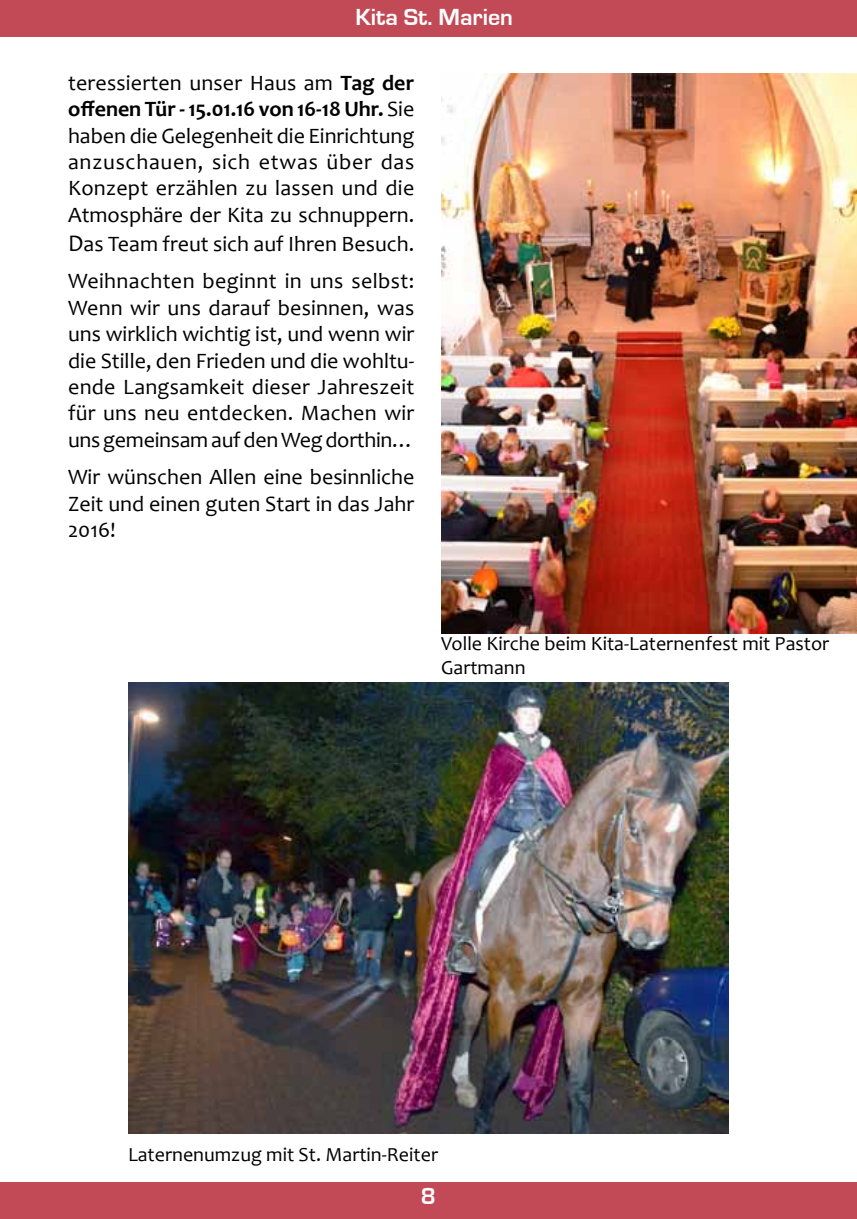
<style>
.page{position:relative;width:857px;height:1219px;background:#fff}
.page>*{position:absolute;margin:0;border:0;box-sizing:border-box;transform-origin:0 0}
.t1{font:700 24px "Eurostile";color:#fff}
.t2{font:22px/26.4px "Candara";color:#000;text-align:justify}
.t3{font:20px/24px "Candara";color:#000}
.s1{font-weight:700}
.s2{font-size:24px}
</style>
<div class="page">
<div style="left:0;top:0;width:856px;height:37px;background:#c14a56"></div>
<div style="left:0;top:1182px;width:856px;height:37px;background:#c14a56"></div>
<img style="left:441px;top:74px;width:415px;height:559px">
<img style="left:128px;top:683px;width:600px;height:450px">
<p class="t1" style="left:355px;top:4px;width:159px">Kita St. Marien</p>
<p class="t2" style="left:68px;top:69px;width:347px">teressierten unser Haus am <span class="s1">Tag der offenen Tür - 15.01.16 von 16-18 Uhr.</span> Sie haben die Gelegenheit die Einrichtung anzuschauen, sich etwas über das Konzept erzählen zu lassen und die Atmosphäre der Kita zu schnuppern.</p>
<p class="t2" style="left:68px;top:224px;width:347px;line-height:37.8px"><span class="s2">D</span>as Team freut sich auf Ihren Besuch.<br>Weihnachten beginnt in uns selbst:</p>
<p class="t2" style="left:68px;top:294px;width:347px">Wenn wir uns darauf besinnen, was uns wirklich wichtig ist, und wenn wir die Stille, den Frieden und die wohltu&shy;ende Langsamkeit dieser Jahreszeit für uns neu entdecken. Machen wir uns gemeinsam auf den Weg dorthin…</p>
<p class="t2" style="left:68px;top:464px;width:347px">Wir wünschen Allen eine besinnliche Zeit und einen guten Start in das Jahr 2016!</p>
<p class="t3" style="left:441px;top:631px;width:389px">Volle Kirche beim Kita-Laternenfest mit Pastor<br>Gartmann</p>
<p class="t3" style="left:128px;top:1142px;width:311px">Laternenumzug mit St. Martin-Reiter</p>
<p class="t1" style="left:420px;top:1183px;width:17px">8</p>
</div>
